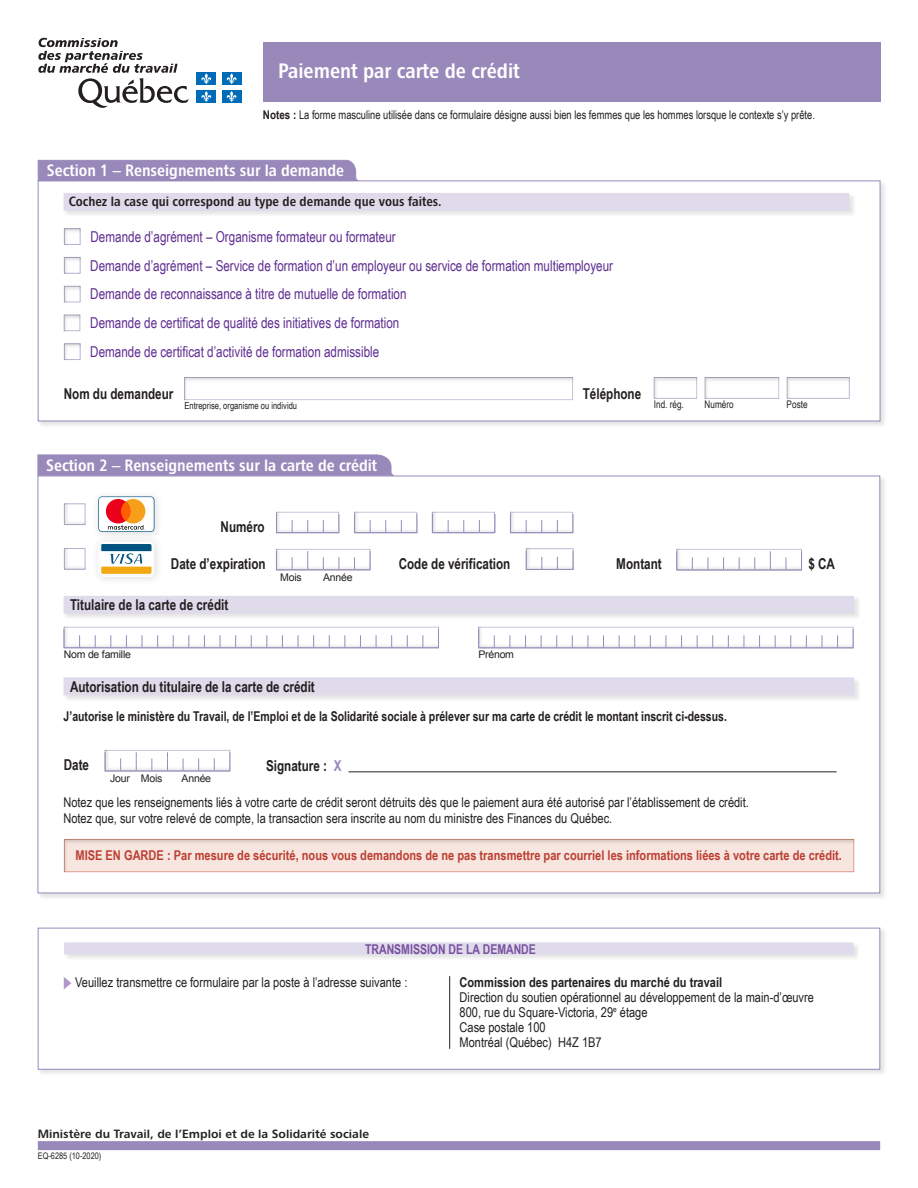
<style>
.page{position:relative;width:918px;height:1188px;background:#fff}
.page>*{position:absolute;margin:0;border:0;box-sizing:border-box;transform-origin:0 0}
.t1{font:21px "Chaloult Cond Demi Gras";color:#fff}
.t2{font:16.5px "Chaloult Cond Demi Gras";color:#fff}
.t3{font:15px/28.8px "Arial Narrow";color:#5f2d91;scale:.95 1}
.t4{font:700 15px "Arial Narrow";color:#231f20;scale:.95 1}
.t5{font:13.5px/15px "Arial Narrow";color:#231f20}
.t6{font:700 13.5px "Arial Narrow";color:#bd3e33}
.t7{font:700 13.5px "Arial Narrow";color:#231f20;scale:.95 1}
.t8{font:13.5px "Chaloult Cond Demi Gras";color:#231f20}
.t9{font:700 13.5px "Arial Narrow";color:#231f20}
.t10{font:700 13.5px "Arial Narrow";color:#7750a0;scale:.95 1}
.t11{font:12px "Arial Narrow";color:#231f20;scale:.95 1}
.t12{font:12px "Chaloult Demi Gras";color:#231f20}
.t13{font:10.5px "Arial";letter-spacing:-.02em;color:#231f20}
.t14{font:10.5px "Arial Narrow";color:#231f20;scale:.95 1}
.t15{font:9.75px "Arial Narrow";color:#231f20;scale:.95 1}
.t16{font:9px "Arial Narrow";color:#231f20}
.s1{font-weight:700}
.s2{color:#9989bb}
</style>
<div class="page">
<div style="left:37px;top:180px;width:850px;height:248px;background:#231f20;opacity:.12"></div>
<div style="left:38px;top:180px;width:842px;height:241px;background:#fff;border:1px solid #9989bb"></div>
<div style="left:37px;top:476px;width:850px;height:424px;background:#231f20;opacity:.12"></div>
<div style="left:38px;top:476px;width:842px;height:417px;background:#fff;border:1px solid #9989bb"></div>
<div style="left:53px;top:835px;width:802px;height:39px;background:#231f20;opacity:.15"></div>
<div style="left:63px;top:193px;width:793px;height:25px;background:#f2f2f2"></div>
<div style="left:64px;top:193px;width:785px;height:18px;background:#dfdbea"></div>
<div style="left:63px;top:596px;width:798px;height:25px;background:#231f20;opacity:.12"></div>
<div style="left:64px;top:596px;width:790px;height:18px;background:#dfdbea"></div>
<div style="left:63px;top:677px;width:798px;height:25px;background:#231f20;opacity:.12"></div>
<div style="left:64px;top:677px;width:790px;height:18px;background:#dfdbea"></div>
<div style="left:263px;top:43px;width:617px;height:59px;background:#9989bb"></div>
<svg style="left:38px;top:38px;width:151px;height:70px"></svg>
<div style="left:196px;top:73px;width:20px;height:12px;background:#006bb6"></div>
<svg style="left:201px;top:73px;width:11px;height:11px"></svg>
<div style="left:222px;top:73px;width:19px;height:12px;background:#006bb6"></div>
<svg style="left:226px;top:73px;width:11px;height:11px"></svg>
<div style="left:196px;top:90px;width:20px;height:12px;background:#006bb6"></div>
<svg style="left:201px;top:91px;width:11px;height:11px"></svg>
<div style="left:222px;top:90px;width:19px;height:12px;background:#006bb6"></div>
<svg style="left:226px;top:91px;width:11px;height:11px"></svg>
<div style="left:38px;top:1141px;width:842px;height:9px;background:#9989bb"></div>
<div style="left:182px;top:376px;width:392px;height:27px;background:#231f20;opacity:.15"></div>
<div style="left:653px;top:376px;width:46px;height:25px;background:#231f20;opacity:.15"></div>
<div style="left:703px;top:376px;width:78px;height:25px;background:#231f20;opacity:.15"></div>
<div style="left:785px;top:376px;width:66px;height:25px;background:#231f20;opacity:.15"></div>
<div style="left:37px;top:160px;width:323px;height:21px;background:#9989bb"></div>
<div style="left:274px;top:509px;width:66px;height:26px;background:#231f20;opacity:.12"></div>
<div style="left:353px;top:509px;width:66px;height:26px;background:#231f20;opacity:.12"></div>
<div style="left:430px;top:509px;width:66px;height:26px;background:#231f20;opacity:.12"></div>
<div style="left:508px;top:509px;width:66px;height:26px;background:#231f20;opacity:.12"></div>
<div style="left:477px;top:624px;width:378px;height:26px;background:#231f20;opacity:.12"></div>
<div style="left:102px;top:747px;width:129px;height:26px;background:#231f20;opacity:.12"></div>
<div style="left:91px;top:534px;width:73px;height:52px;background:#f9f9fa"></div>
<svg style="left:101px;top:543px;width:53px;height:32px"></svg>
<div style="left:92px;top:490px;width:72px;height:51px;background:#f8f7f8"></div>
<svg style="left:98px;top:496px;width:56px;height:36px"></svg>
<hr style="left:349px;top:771px;width:488px;height:1px;background:#231f20">
<div style="left:62px;top:624px;width:378px;height:26px;background:#231f20;opacity:.12"></div>
<div style="left:274px;top:546px;width:97px;height:26px;background:#231f20;opacity:.12"></div>
<div style="left:674px;top:546px;width:129px;height:26px;background:#231f20;opacity:.12"></div>
<svg style="left:37px;top:454px;width:359px;height:22px;background:#9d8dbd"></svg>
<div style="left:61px;top:501px;width:26px;height:25px;background:#231f20;opacity:.12"></div>
<div style="left:61px;top:546px;width:26px;height:25px;background:#231f20;opacity:.12"></div>
<svg style="left:64px;top:629px;width:375px;height:19px"></svg>
<svg style="left:276px;top:514px;width:63px;height:19px"></svg>
<svg style="left:354px;top:514px;width:64px;height:19px"></svg>
<svg style="left:432px;top:514px;width:64px;height:19px"></svg>
<svg style="left:510px;top:514px;width:64px;height:19px"></svg>
<svg style="left:276px;top:551px;width:95px;height:19px"></svg>
<svg style="left:105px;top:752px;width:125px;height:20px"></svg>
<svg style="left:676px;top:551px;width:126px;height:20px"></svg>
<svg style="left:478px;top:629px;width:376px;height:20px"></svg>
<div style="left:524px;top:546px;width:51px;height:25px;background:#231f20;opacity:.12"></div>
<svg style="left:526px;top:551px;width:48px;height:19px"></svg>
<div style="left:38px;top:928px;width:849px;height:149px;background:#231f20;opacity:.12"></div>
<div style="left:38px;top:928px;width:842px;height:142px;background:#fff;border:1px solid #9989bb"></div>
<div style="left:64px;top:942px;width:796px;height:19px;background:#231f20;opacity:.12"></div>
<div style="left:64px;top:942px;width:790px;height:12px;background:#dfdbea"></div>
<hr style="left:449px;top:976px;width:1px;height:73px;background:#231f20">
<svg style="left:64px;top:977px;width:7px;height:12px"></svg>
<div style="left:63px;top:227px;width:20px;height:20px;background:#231f20;opacity:.15"></div>
<div style="left:63px;top:284px;width:20px;height:21px;background:#231f20;opacity:.15"></div>
<div style="left:63px;top:313px;width:19px;height:21px;background:#231f20;opacity:.15"></div>
<div style="left:63px;top:342px;width:20px;height:20px;background:#231f20;opacity:.15"></div>
<div style="left:63px;top:256px;width:20px;height:20px;background:#231f20;opacity:.15"></div>
<h1 class="t1" style="left:278px;top:58px;width:243px">Paiement par carte de crédit</h1>
<p class="t11" style="left:263px;top:108px;width:583px"><span class="s1">Notes :</span> La forme masculine utilisée dans ce formulaire désigne aussi bien les femmes que les hommes lorsque le contexte s’y prête.</p>
<p class="t2" style="left:47px;top:160px;width:299px">Section 1 – Renseignements sur la demande</p>
<p class="t8" style="left:69px;top:193px;width:375px">Cochez la case qui correspond au type de demande que vous faites.</p>
<p class="t3" style="left:90px;top:222px;width:552px">Demande d’agrément – Organisme formateur ou formateur<br>Demande d’agrément – Service de formation d’un employeur ou service de formation multiemployeur Demande de reconnaissance à titre de mutuelle de formation<br>Demande de certificat de qualité des initiatives de formation<br>Demande de certificat d’activité de formation admissible</p>
<p class="t4" style="left:64px;top:385px;width:117px">Nom du demandeur</p>
<p class="t4" style="left:583px;top:385px;width:63px">Téléphone</p>
<p class="t15" style="left:184px;top:400px;width:120px">Entreprise, organisme ou individu</p>
<p class="t14" style="left:654px;top:399px;width:33px">Ind. rég.</p>
<p class="t14" style="left:705px;top:399px;width:32px">Numéro</p>
<p class="t14" style="left:787px;top:399px;width:24px">Poste</p>
<p class="t2" style="left:46px;top:455px;width:333px">Section 2 – Renseignements sur la carte de crédit</p>
<p class="t4" style="left:221px;top:518px;width:48px">Numéro</p>
<p class="t4" style="left:171px;top:555px;width:101px">Date d’expiration</p>
<p class="t4" style="left:70px;top:596px;width:168px">Titulaire de la carte de crédit</p>
<p class="t13" style="left:280px;top:570px;width:23px">Mois</p>
<p class="t13" style="left:323px;top:570px;width:31px">Année</p>
<p class="t4" style="left:399px;top:555px;width:119px">Code de vérification</p>
<p class="t4" style="left:808px;top:555px;width:30px">$ CA</p>
<p class="t4" style="left:616px;top:555px;width:49px">Montant</p>
<p class="t13" style="left:64px;top:647px;width:69px">Nom de famille</p>
<p class="t13" style="left:478px;top:647px;width:37px">Prénom</p>
<p class="t4" style="left:70px;top:678px;width:259px">Autorisation du titulaire de la carte de crédit</p>
<p class="t7" style="left:64px;top:709px;width:700px">J’autorise le ministère du Travail, de l’Emploi et de la Solidarité sociale à prélever sur ma carte de crédit le montant inscrit ci-dessus.</p>
<p class="t4" style="left:64px;top:756px;width:28px">Date</p>
<p class="t4" style="left:266px;top:757px;width:81px">Signature : <span class="s2">X</span></p>
<p class="t13" style="left:182px;top:772px;width:31px">Année</p>
<p class="t13" style="left:110px;top:772px;width:54px">Jour Mois</p>
<p class="t5" style="left:63px;top:793px;width:687px;line-height:16.5px">Notez que les renseignements liés à votre carte de crédit seront détruits dès que le paiement aura été autorisé par l’établissement de crédit.<br>Notez que, sur votre relevé de compte, la transaction sera inscrite au nom du ministre des Finances du Québec.</p>
<p class="t6" style="left:75px;top:848px;width:768px">MISE EN GARDE : Par mesure de sécurité, nous vous demandons de ne pas transmettre par courriel les informations liées à votre carte de crédit.</p>
<p class="t10" style="left:365px;top:942px;width:181px">TRANSMISSION DE LA DEMANDE</p>
<p class="t5" style="left:75px;top:974px;width:334px">Veuillez transmettre ce formulaire par la poste à l’adresse suivante :</p>
<p class="t9" style="left:460px;top:974px;width:264px">Commission des partenaires du marché du travail</p>
<p class="t5" style="left:460px;top:990px;width:356px">Direction du soutien opérationnel au développement de la main-d’œuvre 800, rue du Square-Victoria, 29<sup>e</sup> étage<br>Case postale 100<br>Montréal (Québec) H4Z 1B7</p>
<p class="t12" style="left:38px;top:1126px;width:333px">Ministère du Travail, de l’Emploi et de la Solidarité sociale</p>
<p class="t16" style="left:38px;top:1151px;width:65px">EQ-6285 (10-2020)</p>
</div>
